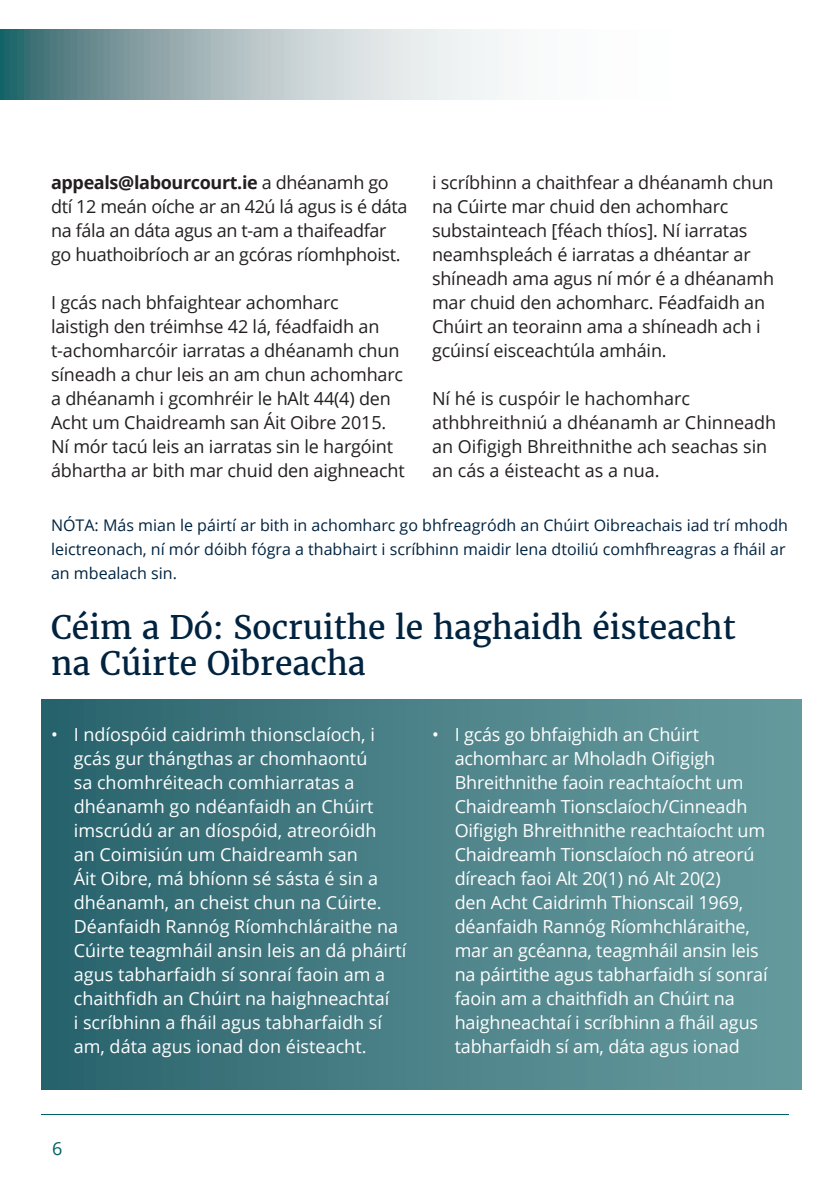
<style>
.page{position:relative;width:840px;height:1191px;background:#fff}
.page>*{position:absolute;margin:0;border:0;box-sizing:border-box;transform-origin:0 0}
.H1{font:32px/36px "Merriweather";color:#002340}
.t1{font:18px/24px "Open Sans";color:#fff}
.Paragraph{font:18px/24px "Open Sans";letter-spacing:-.01em;color:#231f20}
.t2{font:18px "Open Sans";color:#005f62}
.Paragraph-2{font:16px/24px "Open Sans";color:#002340}
.s1{font-weight:700}
</style>
<div class="page">
<svg style="left:0;top:30px;width:504px;height:70px"></svg>
<hr style="left:0;top:1114px;width:839px;height:1px;background:#005f62">
<div style="left:789px;top:1060px;width:50px;height:131px;background:#fff"></div>
<div style="left:0;top:1078px;width:41px;height:113px;background:#fff"></div>
<div style="left:41px;top:699px;width:760px;height:390px;background:linear-gradient(to right,#2a646d,#699da0)"></div>
<p class="Paragraph" style="left:51px;top:170px;width:357px"><span class="s1">appeals@labourcourt.ie</span> a dhéanamh go dtí 12 meán oíche ar an 42ú lá agus is é dáta na fála an dáta agus an t-am a thaifeadfar go huathoibríoch ar an gcóras ríomhphoist.</p>
<p class="Paragraph" style="left:51px;top:290px;width:355px">I gcás nach bhfaightear achomharc<br>laistigh den tréimhse 42 lá, féadfaidh an t-achomharcóir iarratas a dhéanamh chun síneadh a chur leis an am chun achomharc a dhéanamh i gcomhréir le hAlt 44(4) den Acht um Chaidreamh san Áit Oibre 2015.<br>Ní mór tacú leis an iarratas sin le hargóint ábhartha ar bith mar chuid den aighneacht</p>
<p class="Paragraph" style="left:432px;top:170px;width:343px">i scríbhinn a chaithfear a dhéanamh chun na Cúirte mar chuid den achomharc substainteach [féach thíos]. Ní iarratas neamhspleách é iarratas a dhéantar ar shíneadh ama agus ní mór é a dhéanamh mar chuid den achomharc. Féadfaidh an Chúirt an teorainn ama a shíneadh ach i gcúinsí eisceachtúla amháin.</p>
<p class="Paragraph" style="left:432px;top:386px;width:345px">Ní hé is cuspóir le hachomharc athbhreithniú a dhéanamh ar Chinneadh an Oifigigh Bhreithnithe ach seachas sin an cás a éisteacht as a nua.</p>
<p class="Paragraph-2" style="left:51px;top:513px;width:738px">NÓTA: Más mian le páirtí ar bith in achomharc go bhfreagródh an Chúirt Oibreachais iad trí mhodh leictreonach, ní mór dóibh fógra a thabhairt i scríbhinn maidir lena dtoiliú comhfhreagras a fháil ar an mbealach sin.</p>
<p class="H1" style="left:51px;top:610px;width:685px">Céim a Dó: Socruithe le haghaidh éisteacht na Cúirte Oibreacha</p>
<p class="t1" style="left:74px;top:722px;width:334px;text-indent:-23px">• I ndíospóid caidrimh thionsclaíoch, i gcás gur thángthas ar chomhaontú<br>sa chomhréiteach comhiarratas a dhéanamh go ndéanfaidh an Chúirt imscrúdú ar an díospóid, atreoróidh<br>an Coimisiún um Chaidreamh san<br>Áit Oibre, má bhíonn sé sásta é sin a dhéanamh, an cheist chun na Cúirte.<br>Déanfaidh Rannóg Ríomhchláraithe na Cúirte teagmháil ansin leis an dá pháirtí agus tabharfaidh sí sonraí faoin am a chaithfidh an Chúirt na haighneachtaí<br>i scríbhinn a fháil agus tabharfaidh sí am, dáta agus ionad don éisteacht.</p>
<p class="t1" style="left:454px;top:722px;width:314px;text-indent:-23px">• I gcás go bhfaighidh an Chúirt achomharc ar Mholadh Oifigigh Bhreithnithe faoin reachtaíocht um Chaidreamh Tionsclaíoch/Cinneadh Oifigigh Bhreithnithe reachtaíocht um Chaidreamh Tionsclaíoch nó atreorú díreach faoi Alt 20(1) nó Alt 20(2)<br>den Acht Caidrimh Thionscail 1969, déanfaidh Rannóg Ríomhchláraithe, mar an gcéanna, teagmháil ansin leis na páirtithe agus tabharfaidh sí sonraí faoin am a chaithfidh an Chúirt na haighneachtaí i scríbhinn a fháil agus tabharfaidh sí am, dáta agus ionad</p>
<p class="t2" style="left:52px;top:1136px;width:12px">6</p>
</div>
